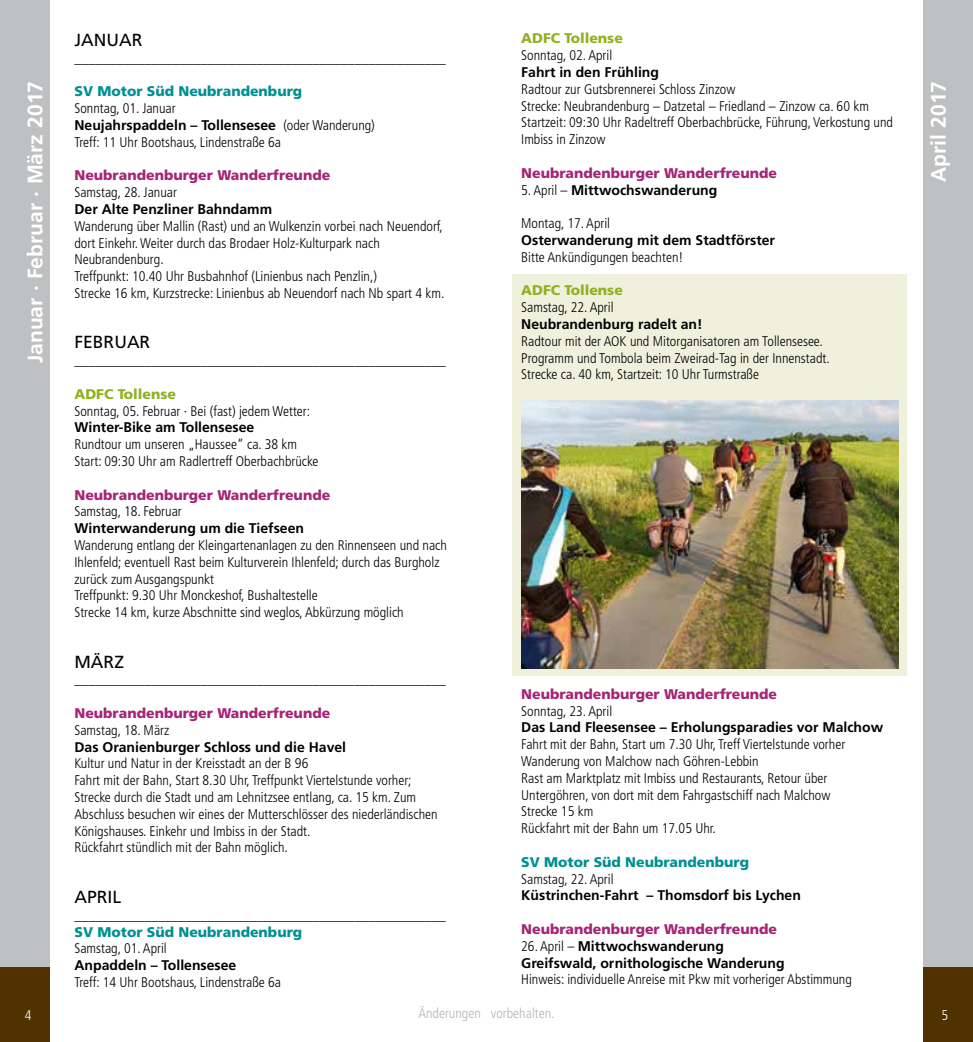
<style>
.page{position:relative;width:973px;height:1042px;background:#fff}
.page>*{position:absolute;margin:0;border:0;box-sizing:border-box;transform-origin:0 0}
.t1{font:700 21px "Frutiger";color:#fff}
.t2{font:17.5px "Frutiger";color:#000}
.t3{font:300 condensed 14px/16.8px "Frutiger";color:#000}
.t4{font:700 14px/16.8px "Frutiger";color:#000}
.t5{font:14px "Frutiger";color:#000}
.t6{font:900 14px "Frutiger";color:#a52475}
.t7{font:900 14px "Frutiger";color:#008f93}
.t8{font:900 14px "Frutiger";color:#92b11f}
.t9{font:300 condensed 14px "Frutiger";color:#b3b4b5}
.t10{font:300 condensed 14px "Frutiger";color:#fff}
.s1{font-weight:300;font-stretch:condensed}
.s2{font-weight:700;font-stretch:normal}
</style>
<div class="page">
<div style="left:512px;top:274px;width:395px;height:402px;background:#eff1dc"></div>
<div style="left:923px;top:0;width:49px;height:1042px;background:#bfc0c1"></div>
<div style="left:923px;top:967px;width:49px;height:75px;background:#503200"></div>
<div style="left:0;top:0;width:50px;height:1042px;background:#bfc0c1"></div>
<div style="left:0;top:967px;width:49px;height:75px;background:#503200"></div>
<img style="left:521px;top:401px;width:377px;height:267px">
<p class="t8" style="left:521px;top:30px;width:103px">ADFC Tollense</p>
<p class="t3" style="left:521px;top:47px;width:92px">Sonntag, 02. April</p>
<p class="t4" style="left:521px;top:64px;width:139px">Fahrt in den Frühling</p>
<p class="t3" style="left:521px;top:81px;width:373px">Radtour zur Gutsbrennerei Schloss Zinzow<br>Strecke: Neubrandenburg – Datzetal – Friedland – Zinzow ca. 60 km Startzeit: 09:30 Uhr Radeltreff Oberbachbrücke, Führung, Verkostung und Imbiss in Zinzow</p>
<p class="t6" style="left:521px;top:164px;width:257px">Neubrandenburger Wanderfreunde</p>
<p class="t4" style="left:521px;top:181px;width:197px"><span class="s1">5. April –</span> Mittwochswanderung</p>
<p class="t3" style="left:521px;top:215px;width:90px">Montag, 17. April</p>
<p class="t4" style="left:521px;top:232px;width:255px">Osterwanderung mit dem Stadtförster</p>
<p class="t3" style="left:521px;top:249px;width:164px">Bitte Ankündigungen beachten!</p>
<p class="t8" style="left:521px;top:282px;width:103px">ADFC Tollense</p>
<p class="t3" style="left:521px;top:299px;width:94px">Samstag, 22. April</p>
<p class="t4" style="left:521px;top:316px;width:183px">Neubrandenburg radelt an!</p>
<p class="t3" style="left:521px;top:333px;width:310px">Radtour mit der AOK und Mitorganisatoren am Tollensesee.<br>Programm und Tombola beim Zweirad-Tag in der Innenstadt.<br>Strecke ca. 40 km, Startzeit: 10 Uhr Turmstraße</p>
<p class="t2" style="left:74px;top:30px;width:70px">JANUAR</p>
<p class="t5" style="left:74px;top:50px;width:373px">_____________________________________________________</p>
<p class="t7" style="left:74px;top:83px;width:229px">SV Motor Süd Neubrandenburg</p>
<p class="t3" style="left:74px;top:100px;width:302px">Sonntag, 01. Januar<br><span class="s2">Neujahrspaddeln – Tollensesee</span> (oder Wanderung)<br>Treff: 11 Uhr Bootshaus, Lindenstraße 6a</p>
<p class="t6" style="left:74px;top:167px;width:257px">Neubrandenburger Wanderfreunde</p>
<p class="t3" style="left:74px;top:184px;width:104px">Samstag, 28. Januar</p>
<p class="t4" style="left:74px;top:201px;width:199px">Der Alte Penzliner Bahndamm</p>
<p class="t3" style="left:74px;top:218px;width:371px">Wanderung über Mallin (Rast) und an Wulkenzin vorbei nach Neuendorf, dort Einkehr. Weiter durch das Brodaer Holz-Kulturpark nach Neubrandenburg.<br>Treffpunkt: 10.40 Uhr Busbahnhof (Linienbus nach Penzlin,)<br>Strecke 16 km, Kurzstrecke: Linienbus ab Neuendorf nach Nb spart 4 km.</p>
<p class="t2" style="left:74px;top:332px;width:77px">FEBRUAR</p>
<p class="t5" style="left:74px;top:352px;width:373px">_____________________________________________________</p>
<p class="t8" style="left:74px;top:385px;width:103px">ADFC Tollense</p>
<p class="t3" style="left:74px;top:402px;width:237px">Sonntag, 05. Februar · Bei (fast) jedem Wetter:</p>
<p class="t4" style="left:74px;top:419px;width:181px">Winter-Bike am Tollensesee</p>
<p class="t3" style="left:74px;top:436px;width:245px">Rundtour um unseren „Haussee“ ca. 38 km<br>Start: 09:30 Uhr am Radlertreff Oberbachbrücke</p>
<p class="t6" style="left:74px;top:486px;width:257px">Neubrandenburger Wanderfreunde</p>
<p class="t3" style="left:74px;top:503px;width:109px">Samstag, 18. Februar</p>
<p class="t4" style="left:74px;top:520px;width:231px">Winterwanderung um die Tiefseen</p>
<p class="t3" style="left:74px;top:537px;width:374px">Wanderung entlang der Kleingartenanlagen zu den Rinnenseen und nach Ihlenfeld; eventuell Rast beim Kulturverein Ihlenfeld; durch das Burgholz zurück zum Ausgangspunkt<br>Treffpunkt: 9.30 Uhr Monckeshof, Bushaltestelle<br>Strecke 14 km, kurze Abschnitte sind weglos, Abkürzung möglich</p>
<p class="t2" style="left:74px;top:651px;width:51px">MÄRZ</p>
<p class="t5" style="left:74px;top:671px;width:373px">_____________________________________________________</p>
<p class="t6" style="left:74px;top:705px;width:257px">Neubrandenburger Wanderfreunde</p>
<p class="t3" style="left:74px;top:722px;width:96px">Samstag, 18. März</p>
<p class="t4" style="left:74px;top:738px;width:273px">Das Oranienburger Schloss und die Havel</p>
<p class="t3" style="left:74px;top:755px;width:364px">Kultur und Natur in der Kreisstadt an der B 96<br>Fahrt mit der Bahn, Start 8.30 Uhr, Treffpunkt Viertelstunde vorher; Strecke durch die Stadt und am Lehnitzsee entlang, ca. 15 km. Zum Abschluss besuchen wir eines der Mutterschlösser des niederländischen Königshauses. Einkehr und Imbiss in der Stadt.<br>Rückfahrt stündlich mit der Bahn möglich.</p>
<p class="t2" style="left:74px;top:886px;width:48px">APRIL</p>
<p class="t5" style="left:74px;top:906px;width:373px">_____________________________________________________</p>
<p class="t7" style="left:74px;top:923px;width:229px">SV Motor Süd Neubrandenburg</p>
<p class="t3" style="left:74px;top:940px;width:94px">Samstag, 01. April</p>
<p class="t4" style="left:74px;top:957px;width:163px">Anpaddeln – Tollensesee</p>
<p class="t3" style="left:74px;top:974px;width:208px">Treff: 14 Uhr Bootshaus, Lindenstraße 6a</p>
<h1 class="t1" style="left:23px;top:363px;width:283px;rotate:-90deg">Januar · Februar · März 2017</h1>
<h1 class="t1" style="left:926px;top:182px;width:102px;rotate:-90deg">April 2017</h1>
<p class="t6" style="left:521px;top:685px;width:257px">Neubrandenburger Wanderfreunde</p>
<p class="t3" style="left:521px;top:702px;width:92px">Sonntag, 23. April</p>
<p class="t4" style="left:521px;top:719px;width:363px">Das Land Fleesensee – Erholungsparadies vor Malchow</p>
<p class="t3" style="left:521px;top:736px;width:325px">Fahrt mit der Bahn, Start um 7.30 Uhr, Treff Viertelstunde vorher Wanderung von Malchow nach Göhren-Lebbin<br>Rast am Marktplatz mit Imbiss und Restaurants, Retour über Untergöhren, von dort mit dem Fahrgastschiff nach Malchow Strecke 15 km<br>Rückfahrt mit der Bahn um 17.05 Uhr.</p>
<p class="t7" style="left:521px;top:853px;width:229px">SV Motor Süd Neubrandenburg</p>
<p class="t3" style="left:521px;top:870px;width:94px">Samstag, 22. April</p>
<p class="t4" style="left:521px;top:887px;width:281px">Küstrinchen-Fahrt – Thomsdorf bis Lychen</p>
<p class="t6" style="left:521px;top:920px;width:257px">Neubrandenburger Wanderfreunde</p>
<p class="t4" style="left:521px;top:937px;width:265px"><span class="s1">26. April –</span> Mittwochswanderung<br>Greifswald, ornithologische Wanderung</p>
<p class="t3" style="left:521px;top:971px;width:332px">Hinweis: individuelle Anreise mit Pkw mit vorheriger Abstimmung</p>
<p class="t10" style="left:25px;top:1007px;width:8px">4</p>
<p class="t9" style="left:418px;top:1005px;width:138px">Änderungen vorbehalten.</p>
<p class="t10" style="left:941px;top:1007px;width:8px">5</p>
</div>
